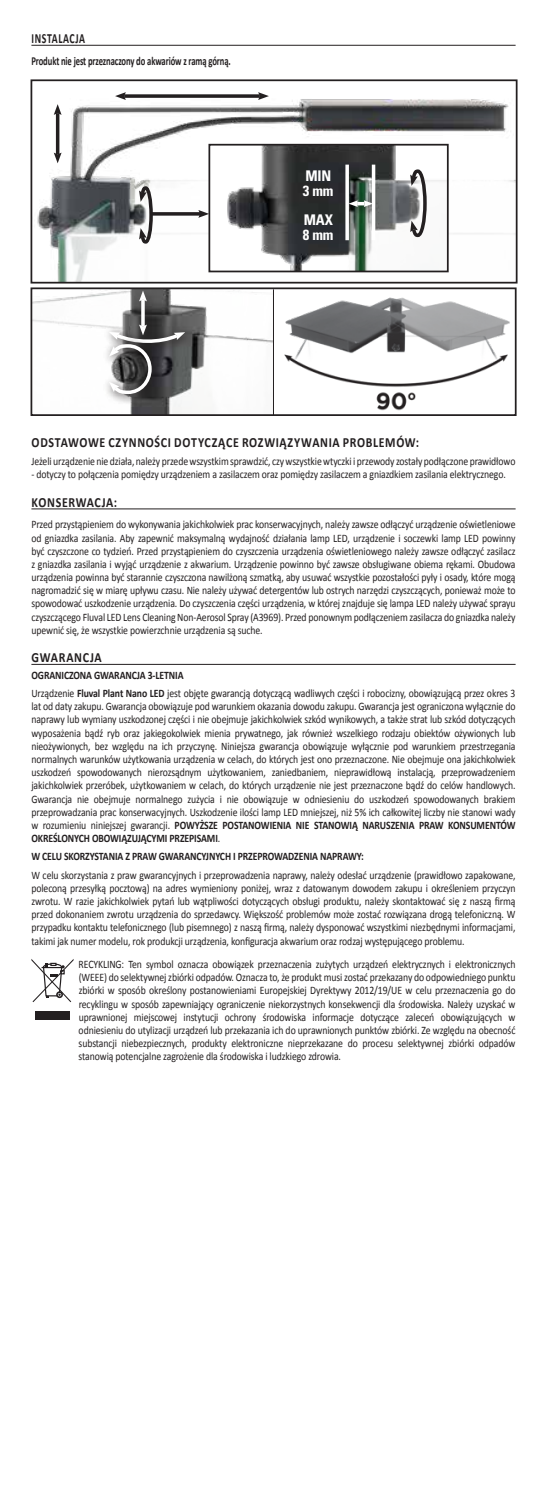
<style>
.page{position:relative;width:548px;height:1512px;background:#fff}
.page>*{position:absolute;margin:0;border:0;box-sizing:border-box;transform-origin:0 0}
.t1{font:700 condensed 14.7px/14.7px "Univers";letter-spacing:-.01em;color:#fff}
.t2{font:700 14px "Calibri";letter-spacing:.055em;color:#231f20;scale:.85 1}
.t3{font:700 14px "Calibri";letter-spacing:.055em;color:#231f20;scale:.7 1}
.t4{font:700 12.25px "Calibri";letter-spacing:-.01em;color:#231f20;scale:.7 1}
.t5{font:11.38px/13.1px "Calibri";letter-spacing:-.01em;color:#231f20;text-align:justify;scale:.85 1}
.t6{font:700 11.38px "Calibri";letter-spacing:-.01em;color:#231f20;scale:.85 1}
.s1{font-weight:700}
</style>
<div class="page">
<hr style="left:31px;top:45px;width:484px;height:1px;background:#231f20">
<hr style="left:31px;top:508px;width:484px;height:1px;background:#231f20">
<hr style="left:31px;top:664px;width:484px;height:1px;background:#231f20">
<img style="left:33px;top:290px;width:240px;height:123px">
<img style="left:284px;top:297px;width:226px;height:114px">
<img style="left:37px;top:95px;width:477px;height:186px">
<div style="left:30px;top:79px;width:487px;height:205px;border:2px solid #231f20"></div>
<hr style="left:56px;top:113px;width:3px;height:41px;background:#231f20">
<svg style="left:54px;top:104px;width:7px;height:11px"></svg>
<svg style="left:54px;top:153px;width:7px;height:10px"></svg>
<div style="left:133px;top:285px;width:25px;height:61px;background:#231f20;opacity:.75"></div>
<svg style="left:141px;top:301px;width:4px;height:24px"></svg>
<svg style="left:139px;top:291px;width:8px;height:10px"></svg>
<svg style="left:126px;top:94px;width:132px;height:4px"></svg>
<svg style="left:115px;top:92px;width:11px;height:8px"></svg>
<svg style="left:258px;top:92px;width:10px;height:8px"></svg>
<svg style="left:103px;top:325px;width:91px;height:29px"></svg>
<svg style="left:102px;top:337px;width:61px;height:68px"></svg>
<svg style="left:109px;top:325px;width:76px;height:71px;background:#6c6c6d"></svg>
<img style="left:211px;top:147px;width:234px;height:122px">
<div style="left:208px;top:144px;width:240px;height:128px;border:2px solid #231f20"></div>
<svg style="left:409px;top:168px;width:19px;height:71px"></svg>
<svg style="left:138px;top:185px;width:16px;height:60px"></svg>
<div style="left:343px;top:195px;width:39px;height:23px;background:#231f20;opacity:.75"></div>
<svg style="left:348px;top:200px;width:23px;height:7px"></svg>
<hr style="left:345px;top:165px;width:3px;height:75px;background:#fff">
<svg style="left:371px;top:165px;width:4px;height:75px"></svg>
<svg style="left:151px;top:212px;width:47px;height:4px"></svg>
<svg style="left:198px;top:210px;width:11px;height:8px"></svg>
<div style="left:30px;top:287px;width:486px;height:129px;border:2px solid #231f20"></div>
<hr style="left:273px;top:289px;width:1px;height:126px;background:#231f20">
<div style="left:35px;top:1011px;width:35px;height:9px;background:#231f20"></div>
<svg style="left:31px;top:959px;width:42px;height:43px"></svg>
<p class="t3" style="left:32px;top:30px;width:78px">INSTALACJA</p>
<p class="t4" style="left:31px;top:53px;width:286px">Produkt nie jest przeznaczony do akwariów z ramą górną.</p>
<p class="t1" style="left:302px;top:168px;width:32px">MIN<br>3 mm</p>
<p class="t1" style="left:302px;top:212px;width:32px">MAX<br>8 mm</p>
<p class="t2" style="left:32px;top:433px;width:457px">ODSTAWOWE CZYNNOŚCI DOTYCZĄCE ROZWIĄZYWANIA PROBLEMÓW:</p>
<p class="t5" style="left:31px;top:455px;width:570px">Jeżeli urządzenie nie działa, należy przede wszystkim sprawdzić, czy wszystkie wtyczki i przewody zostały podłączone prawidłowo</p>
<p class="t5" style="left:31px;top:468px;width:559px">- dotyczy to połączenia pomiędzy urządzeniem a zasilaczem oraz pomiędzy zasilaczem a gniazdkiem zasilania elektrycznego.</p>
<p class="t2" style="left:32px;top:493px;width:102px">KONSERWACJA:</p>
<p class="t5" style="left:31px;top:518px;width:570px">Przed przystąpieniem do wykonywania jakichkolwiek prac konserwacyjnych, należy zawsze odłączyć urządzenie oświetleniowe od gniazdka zasilania. Aby zapewnić maksymalną wydajność działania lamp LED, urządzenie i soczewki lamp LED powinny być czyszczone co tydzień. Przed przystąpieniem do czyszczenia urządzenia oświetleniowego należy zawsze odłączyć zasilacz z gniazdka zasilania i wyjąć urządzenie z akwarium. Urządzenie powinno być zawsze obsługiwane obiema rękami. Obudowa urządzenia powinna być starannie czyszczona nawilżoną szmatką, aby usuwać wszystkie pozostałości pyły i osady, które mogą nagromadzić się w miarę upływu czasu. Nie należy używać detergentów lub ostrych narzędzi czyszczących, ponieważ może to spowodować uszkodzenie urządzenia. Do czyszczenia części urządzenia, w której znajduje się lampa LED należy używać sprayu czyszczącego Fluval LED Lens Cleaning Non-Aerosol Spray (A3969). Przed ponownym podłączeniem zasilacza do gniazdka należy upewnić się, że wszystkie powierzchnie urządzenia są suche.</p>
<p class="t2" style="left:32px;top:649px;width:84px">GWARANCJA</p>
<p class="t5" style="left:31px;top:666px;width:570px;line-height:18.2px"><span class="s1">OGRANICZONA GWARANCJA 3-LETNIA<br></span>Urządzenie <span class="s1">Fluval Plant Nano LED</span> jest objęte gwarancją dotyczącą wadliwych części i robocizny, obowiązującą przez okres 3</p>
<p class="t5" style="left:31px;top:700px;width:570px">lat od daty zakupu. Gwarancja obowiązuje pod warunkiem okazania dowodu zakupu. Gwarancja jest ograniczona wyłącznie do naprawy lub wymiany uszkodzonej części i nie obejmuje jakichkolwiek szkód wynikowych, a także strat lub szkód dotyczących wyposażenia bądź ryb oraz jakiegokolwiek mienia prywatnego, jak również wszelkiego rodzaju obiektów ożywionych lub nieożywionych, bez względu na ich przyczynę. Niniejsza gwarancja obowiązuje wyłącznie pod warunkiem przestrzegania normalnych warunków użytkowania urządzenia w celach, do których jest ono przeznaczone. Nie obejmuje ona jakichkolwiek uszkodzeń spowodowanych nierozsądnym użytkowaniem, zaniedbaniem, nieprawidłową instalacją, przeprowadzeniem jakichkolwiek przeróbek, użytkowaniem w celach, do których urządzenie nie jest przeznaczone bądź do celów handlowych.<br>Gwarancja nie obejmuje normalnego zużycia i nie obowiązuje w odniesieniu do uszkodzeń spowodowanych brakiem przeprowadzania prac konserwacyjnych. Uszkodzenie ilości lamp LED mniejszej, niż 5% ich całkowitej liczby nie stanowi wady w rozumieniu niniejszej gwarancji. <span class="s1">POWYŻSZE POSTANOWIENIA NIE STANOWIĄ NARUSZENIA PRAW KONSUMENTÓW OKREŚLONYCH OBOWIĄZUJĄCYMI PRZEPISAMI</span>.</p>
<p class="t6" style="left:31px;top:849px;width:392px">W CELU SKORZYSTANIA Z PRAW GWARANCYJNYCH I PRZEPROWADZENIA NAPRAWY:</p>
<p class="t5" style="left:31px;top:868px;width:570px">W celu skorzystania z praw gwarancyjnych i przeprowadzenia naprawy, należy odesłać urządzenie (prawidłowo zapakowane, poleconą przesyłką pocztową) na adres wymieniony poniżej, wraz z datowanym dowodem zakupu i określeniem przyczyn zwrotu. W razie jakichkolwiek pytań lub wątpliwości dotyczących obsługi produktu, należy skontaktować się z naszą firmą przed dokonaniem zwrotu urządzenia do sprzedawcy. Większość problemów może zostać rozwiązana drogą telefoniczną. W przypadku kontaktu telefonicznego (lub pisemnego) z naszą firmą, należy dysponować wszystkimi niezbędnymi informacjami, takimi jak numer modelu, rok produkcji urządzenia, konfiguracja akwarium oraz rodzaj występującego problemu.</p>
<p class="t5" style="left:79px;top:958px;width:515px">RECYKLING: Ten symbol oznacza obowiązek przeznaczenia zużytych urządzeń elektrycznych i elektronicznych (WEEE) do selektywnej zbiórki odpadów. Oznacza to, że produkt musi zostać przekazany do odpowiedniego punktu zbiórki w sposób określony postanowieniami Europejskiej Dyrektywy 2012/19/UE w celu przeznaczenia go do recyklingu w sposób zapewniający ograniczenie niekorzystnych konsekwencji dla środowiska. Należy uzyskać w uprawnionej miejscowej instytucji ochrony środowiska informacje dotyczące zaleceń obowiązujących w odniesieniu do utylizacji urządzeń lub przekazania ich do uprawnionych punktów zbiórki. Ze względu na obecność substancji niebezpiecznych, produkty elektroniczne nieprzekazane do procesu selektywnej zbiórki odpadów stanowią potencjalne zagrożenie dla środowiska i ludzkiego zdrowia.</p>
</div>
